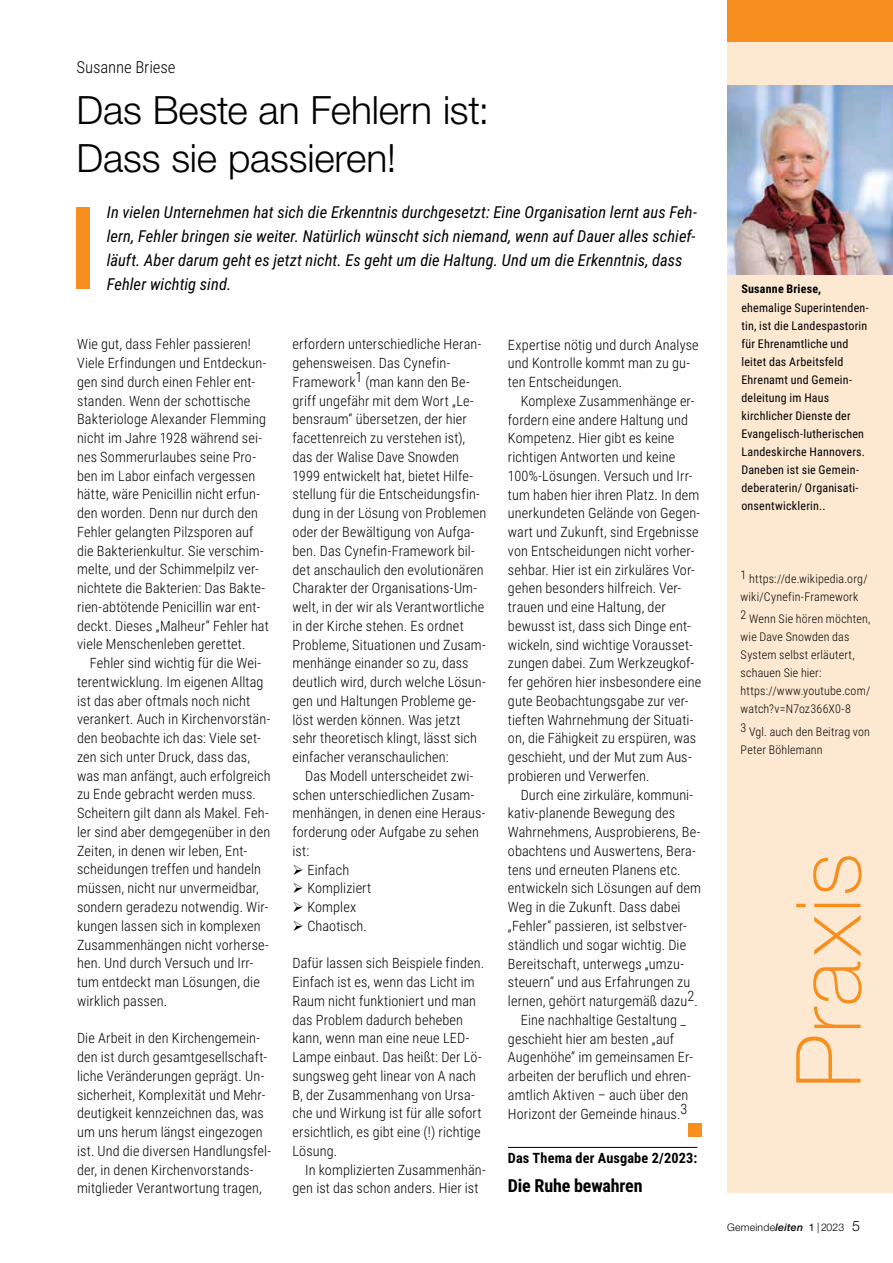
<style>
.page{position:relative;width:893px;height:1263px;background:#fff}
.page>*{position:absolute;margin:0;border:0;box-sizing:border-box;transform-origin:0 0}
.t1{font:100 90px "Helvetica Neue LT Std";letter-spacing:.02em;color:#f78f1e}
.t2{font:300 39px/48px "Helvetica Neue LT Std";letter-spacing:-.005em;color:#000}
.t3{font:700 18px "Roboto Condensed";letter-spacing:-.01em;color:#000}
.t4{font:italic 16.5px/24px "Roboto Condensed";letter-spacing:.005em;color:#000}
.t5{font:300 16.5px "Roboto Condensed";color:#000}
.t6{font:300 14.25px/18.8px "Roboto Condensed";letter-spacing:.01em;color:#000}
.t7{font:700 14.25px "Roboto Condensed";letter-spacing:.01em;color:#000}
.t8{font:12px/18px "Roboto Condensed";letter-spacing:.02em;color:#000}
.t9{font:300 12px/18px "Roboto Condensed";letter-spacing:.015em;color:#000}
.t10{font:700 12px "Roboto Condensed";letter-spacing:.015em;color:#000}
.t11{font:300 10.5px "Helvetica Neue LT Std";letter-spacing:.02em;color:#000}
.s1{font-weight:500;font-style:italic}
.s2{font-weight:400}
.s3{font-size:14.25px}
</style>
<div class="page">
<div style="left:689px;top:1123px;width:13px;height:13px;background:#f78f1e"></div>
<div style="left:727px;top:1px;width:166px;height:1192px;background:#fde9d2"></div>
<div style="left:727px;top:0;width:166px;height:41px;background:#f78f1e"></div>
<img style="left:727px;top:86px;width:166px;height:188px">
<hr style="left:508px;top:1147px;width:189px;height:1px;background:#000">
<div style="left:77px;top:207px;width:13px;height:82px;background:#f78f1e"></div>
<p class="t5" style="left:77px;top:55px;width:101px">Susanne Briese</p>
<h2 class="t2" style="left:77px;top:86px;width:414px">Das Beste an Fehlern ist:<br>Dass sie passieren!</h2>
<p class="t4" style="left:107px;top:200px;width:592px">In vielen Unternehmen hat sich die Erkenntnis durchgesetzt: Eine Organisation lernt aus Feh&shy;lern, Fehler bringen sie weiter. Natürlich wünscht sich niemand, wenn auf Dauer alles schief&shy;läuft. Aber darum geht es jetzt nicht. Es geht um die Haltung. Und um die Erkenntnis, dass Fehler wichtig sind.</p>
<p class="t6" style="left:77px;top:334px;width:193px">Wie gut, dass Fehler passieren!<br>Viele Erfindungen und Entdeckun&shy;gen sind durch einen Fehler ent&shy;standen. Wenn der schottische Bakteriologe Alexander Flemming nicht im Jahre 1928 während sei&shy;nes Sommerurlaubes seine Pro&shy;ben im Labor einfach vergessen hätte, wäre Penicillin nicht erfun&shy;den worden. Denn nur durch den Fehler gelangten Pilzsporen auf die Bakterienkultur. Sie verschim&shy;melte, und der Schimmelpilz ver&shy;nichtete die Bakterien: Das Bakte&shy;rien-abtötende Penicillin war ent&shy;deckt. Dieses „Malheur“ Fehler hat viele Menschenleben gerettet.</p>
<p class="t6" style="left:77px;top:653px;width:195px;text-indent:13px">Fehler sind wichtig für die Wei&shy;terentwicklung. Im eigenen Alltag ist das aber oftmals noch nicht verankert. Auch in Kirchenvorstän&shy;den beobachte ich das: Viele set&shy;zen sich unter Druck, dass das, was man anfängt, auch erfolgreich zu Ende gebracht werden muss.<br>Scheitern gilt dann als Makel. Feh&shy;ler sind aber demgegenüber in den<br>Zeiten, in denen wir leben, Ent&shy;scheidungen treffen und handeln müssen, nicht nur unvermeidbar, sondern geradezu notwendig. Wir&shy;kungen lassen sich in komplexen<br>Zusammenhängen nicht vorherse&shy;hen. Und durch Versuch und Irr&shy;tum entdeckt man Lösungen, die wirklich passen.</p>
<p class="t6" style="left:77px;top:1028px;width:196px">Die Arbeit in den Kirchengemein&shy;den ist durch gesamtgesellschaft&shy;liche Veränderungen geprägt. Un&shy;sicherheit, Komplexität und Mehr&shy;deutigkeit kennzeichnen das, was um uns herum längst eingezogen ist. Und die diversen Handlungsfel&shy;der, in denen Kirchenvorstands&shy;mitglieder Verantwortung tragen,</p>
<p class="t6" style="left:292px;top:334px;width:195px">erfordern unterschiedliche Heran&shy;gehensweisen. Das Cynefin-<br>Framework1 (man kann den Be&shy;griff ungefähr mit dem Wort „Le&shy;bensraum“ übersetzen, der hier facettenreich zu verstehen ist), das der Walise Dave Snowden<br>1999 entwickelt hat, bietet Hilfe&shy;stellung für die Entscheidungsfin&shy;dung in der Lösung von Problemen oder der Bewältigung von Aufga&shy;ben. Das Cynefin-Framework bil&shy;det anschaulich den evolutionären<br>Charakter der Organisations-Um&shy;welt, in der wir als Verantwortliche in der Kirche stehen. Es ordnet<br>Probleme, Situationen und Zusam&shy;menhänge einander so zu, dass deutlich wird, durch welche Lösun&shy;gen und Haltungen Probleme ge&shy;löst werden können. Was jetzt sehr theoretisch klingt, lässt sich einfacher veranschaulichen:</p>
<p class="t6" style="left:292px;top:766px;width:195px;text-indent:13px">Das Modell unterscheidet zwi&shy;schen unterschiedlichen Zusam&shy;menhängen, in denen eine Heraus&shy;forderung oder Aufgabe zu sehen ist:</p>
<p class="t6" style="left:292px;top:860px;width:58px">➢ Einfach</p>
<p class="t6" style="left:292px;top:878px;width:80px">➢ Kompliziert</p>
<p class="t6" style="left:292px;top:897px;width:65px">➢ Komplex</p>
<p class="t6" style="left:292px;top:916px;width:76px">➢ Chaotisch.</p>
<p class="t6" style="left:292px;top:953px;width:193px">Dafür lassen sich Beispiele finden.<br>Einfach ist es, wenn das Licht im<br>Raum nicht funktioniert und man das Problem dadurch beheben kann, wenn man eine neue LED-<br>Lampe einbaut. Das heißt: Der Lö&shy;sungsweg geht linear von A nach<br>B, der Zusammenhang von Ursa&shy;che und Wirkung ist für alle sofort ersichtlich, es gibt eine (!) richtige<br>Lösung.</p>
<p class="t6" style="left:292px;top:1160px;width:195px;text-indent:13px">In komplizierten Zusammenhän&shy;gen ist das schon anders. Hier ist</p>
<p class="t6" style="left:508px;top:335px;width:192px">Expertise nötig und durch Analyse und Kontrolle kommt man zu gu&shy;ten Entscheidungen.</p>
<p class="t6" style="left:508px;top:391px;width:195px;text-indent:13px">Komplexe Zusammenhänge er&shy;fordern eine andere Haltung und<br>Kompetenz. Hier gibt es keine richtigen Antworten und keine<br>100%-Lösungen. Versuch und Irr&shy;tum haben hier ihren Platz. In dem unerkundeten Gelände von Gegen&shy;wart und Zukunft, sind Ergebnisse von Entscheidungen nicht vorher&shy;sehbar. Hier ist ein zirkuläres Vor&shy;gehen besonders hilfreich. Ver&shy;trauen und eine Haltung, der bewusst ist, dass sich Dinge ent&shy;wickeln, sind wichtige Vorausset&shy;zungen dabei. Zum Werkzeugkof&shy;fer gehören hier insbesondere eine gute Beobachtungsgabe zur ver&shy;tieften Wahrnehmung der Situati&shy;on, die Fähigkeit zu erspüren, was geschieht, und der Mut zum Aus&shy;probieren und Verwerfen.</p>
<p class="t6" style="left:521px;top:785px;width:174px">Durch eine zirkuläre, kommuni-</p>
<p class="t6" style="left:508px;top:803px;width:169px">kativ-planende Bewegung des</p>
<p class="t6" style="left:508px;top:822px;width:194px">Wahrnehmens, Ausprobierens, Be-</p>
<p class="t6" style="left:508px;top:841px;width:189px">obachtens und Auswertens, Bera-</p>
<p class="t6" style="left:508px;top:860px;width:174px">tens und erneuten Planens etc.</p>
<p class="t6" style="left:508px;top:878px;width:195px">entwickeln sich Lösungen auf dem</p>
<p class="t6" style="left:508px;top:897px;width:174px">Weg in die Zukunft. Dass dabei</p>
<p class="t6" style="left:508px;top:916px;width:180px">„Fehler“ passieren, ist selbstver-</p>
<p class="t6" style="left:508px;top:935px;width:180px">ständlich und sogar wichtig. Die</p>
<p class="t6" style="left:508px;top:953px;width:178px">Bereitschaft, unterwegs „umzu-</p>
<p class="t6" style="left:508px;top:972px;width:184px">steuern“ und aus Erfahrungen zu</p>
<p class="t6" style="left:508px;top:991px;width:192px">lernen, gehört naturgemäß dazu2.</p>
<p class="t6" style="left:521px;top:1010px;width:167px">Eine nachhaltige Gestaltung _</p>
<p class="t6" style="left:508px;top:1028px;width:168px">geschieht hier am besten „auf</p>
<p class="t6" style="left:508px;top:1047px;width:187px">Augenhöhe“ im gemeinsamen Er-</p>
<p class="t6" style="left:508px;top:1066px;width:184px">arbeiten der beruflich und ehren-</p>
<p class="t6" style="left:508px;top:1085px;width:182px">amtlich Aktiven – auch über den</p>
<p class="t6" style="left:508px;top:1103px;width:181px">Horizont der Gemeinde hinaus.3</p>
<p class="t7" style="left:508px;top:1148px;width:191px">Das Thema der Ausgabe 2/2023:</p>
<p class="t3" style="left:508px;top:1173px;width:136px">Die Ruhe bewahren</p>
<p class="t10" style="left:741px;top:280px;width:81px">Susanne Briese,</p>
<p class="t8" style="left:741px;top:298px;width:129px">ehemalige Superintenden&shy;tin, ist die Landespastorin für Ehrenamtliche und leitet das Arbeitsfeld<br>Ehrenamt und Gemein&shy;deleitung im Haus kirchlicher Dienste der<br>Evangelisch-lutherischen<br>Landeskirche Hannovers.<br>Daneben ist sie Gemein&shy;deberaterin/ Organisati&shy;onsentwicklerin..</p>
<p class="t9" style="left:741px;top:569px;width:128px">1 https://de.wikipedia.org/ wiki/Cynefin-Framework</p>
<p class="t9" style="left:741px;top:610px;width:131px">2 Wenn Sie hören möchten, wie Dave Snowden das<br>System selbst erläutert, schauen Sie hier: https://www.youtube.com/ watch?v=N7oz366X0-8</p>
<p class="t9" style="left:741px;top:722px;width:131px">3 Vgl. auch den Beitrag von<br>Peter Böhlemann</p>
<h1 class="t1" style="left:777px;top:1088px;width:237px;rotate:-90deg">Praxis</h1>
<p class="t11" style="left:727px;top:1220px;width:134px">Gemeinde<span class="s1">leiten</span> <span class="s2">1</span> | 2023 <span class="s3">5</span></p>
</div>
